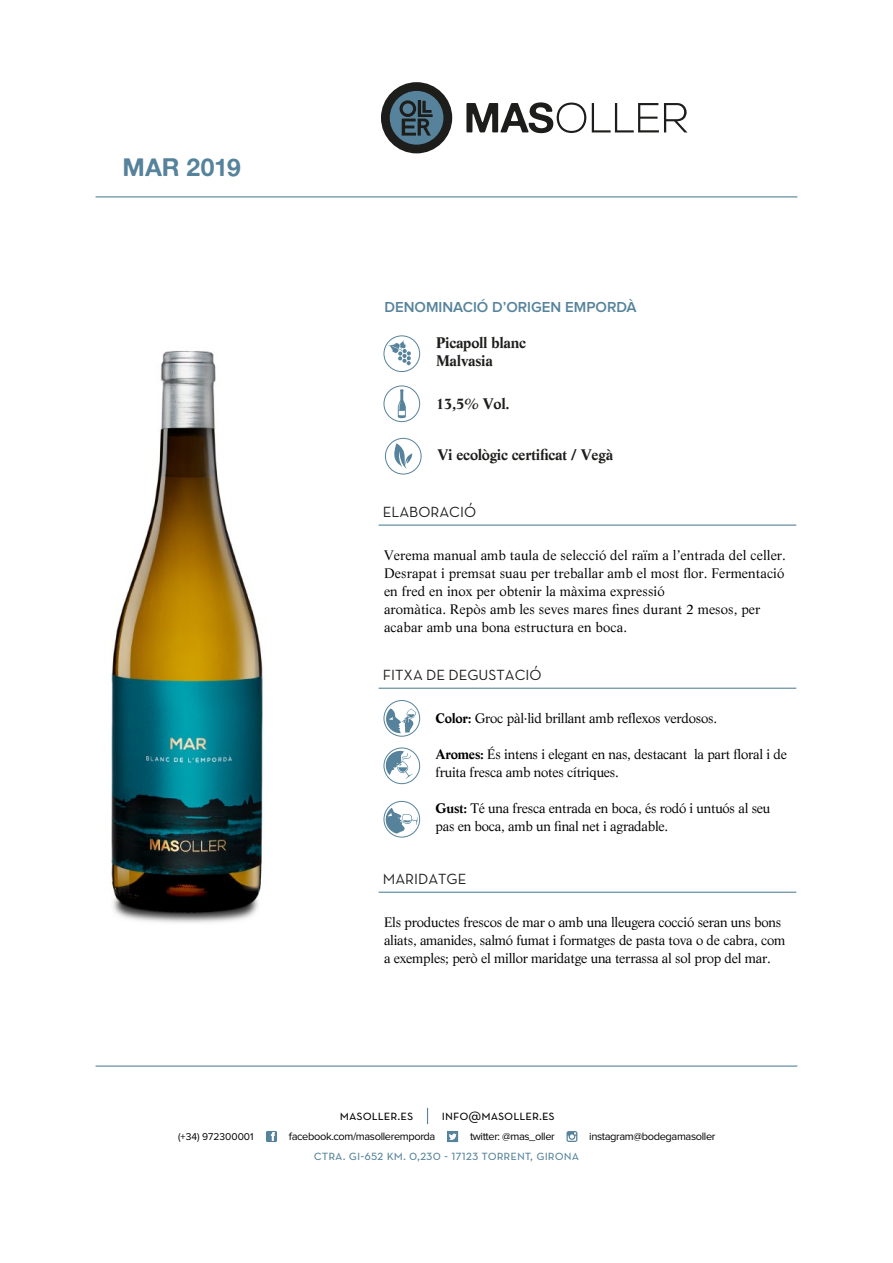
<style>
.page{position:relative;width:893px;height:1263px;background:#fff}
.page>*{position:absolute;margin:0;border:0;box-sizing:border-box;transform-origin:0 0}
.t1{font:24.75px "Alte Haas Grotesk Bold";color:#56839b}
.t2{font:700 15px/18px "Life LT Std";letter-spacing:-.02em;color:#1d1d1b}
.t3{font:15px "Neutra Text Book SC";color:#1d1d1b}
.t4{font:600 15px "Proxima Nova";color:#56839b}
.t5{font:14.4px "Neutra Text Book SC";color:#56839b}
.t6{font:14.4px "Neutra Text Book SC";color:#000}
.t7{font:13.5px/18px "Life LT Std";letter-spacing:-.02em;color:#000}
.t8{font:13.5px/18px "Life LT Std";letter-spacing:.005em;color:#000}
.t9{font:11.1px "Proxima Nova";letter-spacing:-.035em;color:#000}
.t10{font:10.2px "Proxima Nova";color:#000}
.s1{font-weight:700}
</style>
<div class="page">
<img style="left:111px;top:351px;width:299px;height:572px">
<hr style="left:96px;top:196px;width:701px;height:1px;background:#56839b">
<hr style="left:96px;top:1065px;width:701px;height:2px;background:#56839b">
<svg style="left:427px;top:1108px;width:1px;height:16px"></svg>
<svg style="left:266px;top:1131px;width:11px;height:11px"></svg>
<svg style="left:447px;top:1131px;width:11px;height:11px"></svg>
<svg style="left:567px;top:1131px;width:10px;height:11px"></svg>
<svg style="left:466px;top:102px;width:120px;height:31px"></svg>
<svg style="left:592px;top:103px;width:95px;height:29px"></svg>
<svg style="left:381px;top:82px;width:71px;height:71px"></svg>
<hr style="left:379px;top:524px;width:417px;height:2px;background:#56839b">
<hr style="left:379px;top:688px;width:417px;height:1px;background:#56839b">
<hr style="left:379px;top:892px;width:417px;height:1px;background:#56839b">
<svg style="left:383px;top:700px;width:37px;height:37px"></svg>
<svg style="left:383px;top:747px;width:37px;height:37px"></svg>
<svg style="left:383px;top:801px;width:37px;height:37px"></svg>
<svg style="left:383px;top:335px;width:37px;height:37px"></svg>
<svg style="left:383px;top:385px;width:37px;height:37px"></svg>
<svg style="left:385px;top:438px;width:37px;height:37px"></svg>
<h1 class="t1" style="left:123px;top:152px;width:120px">MAR 2019</h1>
<p class="t4" style="left:384px;top:300px;width:254px">DENOMINACIÓ D’ORIGEN EMPORDÀ</p>
<p class="t2" style="left:436px;top:334px;width:92px">Picapoll blanc<br>Malvasia</p>
<p class="t2" style="left:436px;top:395px;width:75px">13,5% Vol.</p>
<p class="t2" style="left:437px;top:445px;width:177px">Vi ecològic certificat / Vegà</p>
<p class="t3" style="left:383px;top:503px;width:95px">ELABORACIÓ</p>
<p class="t8" style="left:384px;top:546px;width:404px">Verema manual amb taula de selecció del raïm a l’entrada del celler.<br>Desrapat i premsat suau per treballar amb el most flor. Fermentació en fred en inox per obtenir la màxima expressió<br>aromàtica. Repòs amb les seves mares fines durant 2 mesos, per acabar amb una bona estructura en boca.</p>
<p class="t3" style="left:383px;top:666px;width:160px">FITXA DE DEGUSTACIÓ</p>
<p class="t7" style="left:435px;top:709px;width:283px"><span class="s1">Color:</span> Groc pàl·lid brillant amb reflexos verdosos.</p>
<p class="t7" style="left:435px;top:745px;width:353px"><span class="s1">Aromes:</span> És intens i elegant en nas, destacant la part floral i de fruita fresca amb notes cítriques.</p>
<p class="t7" style="left:435px;top:799px;width:336px"><span class="s1">Gust:</span> Té una fresca entrada en boca, és rodó i untuós al seu pas en boca, amb un final net i agradable.</p>
<p class="t3" style="left:383px;top:870px;width:85px">MARIDATGE</p>
<p class="t7" style="left:384px;top:913px;width:403px">Els productes frescos de mar o amb una lleugera cocció seran uns bons aliats, amanides, salmó fumat i formatges de pasta tova o de cabra, com a exemples; però el millor maridatge una terrassa al sol prop del mar.</p>
<p class="t6" style="left:442px;top:1106px;width:114px">info@masoller.es</p>
<p class="t6" style="left:340px;top:1106px;width:75px">masoller.es</p>
<p class="t5" style="left:314px;top:1146px;width:267px">ctra. gi-652 km. 0,230 - 17123 torrent, girona</p>
<p class="t10" style="left:178px;top:1132px;width:77px">(+34) 972300001</p>
<p class="t9" style="left:289px;top:1131px;width:148px">facebook.com/masolleremporda</p>
<p class="t9" style="left:470px;top:1131px;width:86px">twitter: @mas_oller</p>
<p class="t9" style="left:589px;top:1131px;width:128px">instagram@bodegamasoller</p>
</div>
